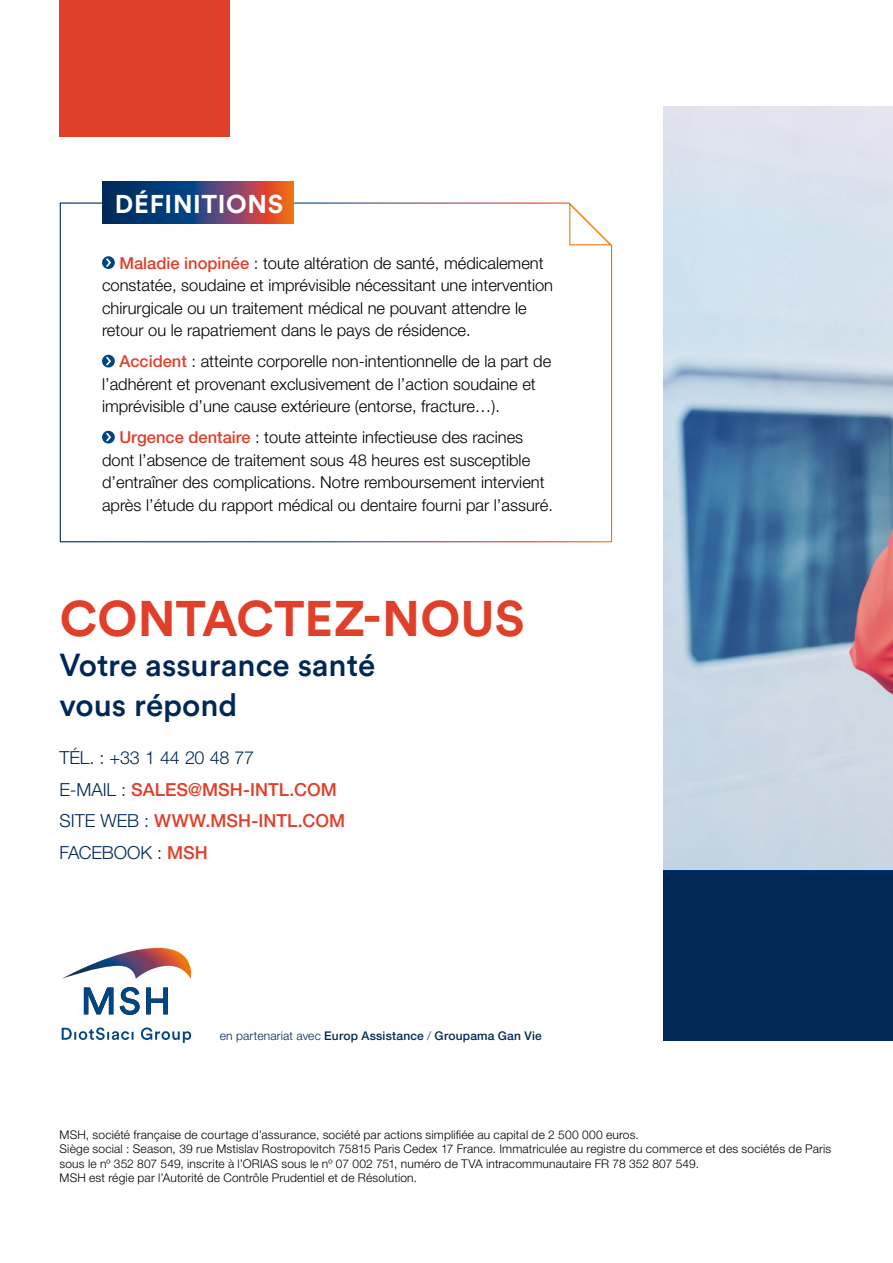
<style>
.page{position:relative;width:893px;height:1263px;background:#fff}
.page>*{position:absolute;margin:0;border:0;box-sizing:border-box;transform-origin:0 0}
.t1{font:700 49.5px "Circular Std";color:#e03f2a}
.t2{font:500 31.5px/40px "Circular Std";color:#002857}
.t3{font:700 25.5px "Circular Std";letter-spacing:.025em;color:#fff}
.t4{font:300 18px/31.5px "Helvetica Neue LT Std";letter-spacing:-.005em;color:#002857}
.t5{font:300 16.5px/22.5px "Helvetica Neue LT Std";color:#000}
.t6{font:300 12px/14.4px "Helvetica Neue LT Std";letter-spacing:.015em;color:#000}
.t7{font:500 12px "Helvetica Neue LT Std";letter-spacing:.02em;color:#002857}
.s1{font-weight:500;color:#e03f2a}
.s2{font-weight:300}
</style>
<div class="page">
<div style="left:663px;top:871px;width:230px;height:170px;background:#002857"></div>
<div style="left:60px;top:0;width:170px;height:136px;background:#e03f2a"></div>
<svg style="left:663px;top:106px;width:230px;height:765px;background:#a8bbd1"></svg>
<svg style="left:62px;top:948px;width:130px;height:31px"></svg>
<svg style="left:141px;top:1027px;width:50px;height:16px"></svg>
<svg style="left:62px;top:1027px;width:72px;height:13px"></svg>
<svg style="left:84px;top:987px;width:29px;height:27px"></svg>
<svg style="left:120px;top:987px;width:20px;height:28px"></svg>
<svg style="left:146px;top:987px;width:22px;height:27px"></svg>
<svg style="left:59px;top:202px;width:554px;height:341px"></svg>
<svg style="left:102px;top:181px;width:191px;height:43px;background:#4e4163"></svg>
<svg style="left:568px;top:203px;width:45px;height:43px"></svg>
<h3 class="t3" style="left:115px;top:188px;width:170px">DÉFINITIONS</h3>
<p class="t5" style="left:102px;top:251px;width:453px;text-indent:17px"><span class="s1">Maladie inopinée</span> : toute altération de santé, médicalement constatée, soudaine et imprévisible nécessitant une intervention chirurgicale ou un traitement médical ne pouvant attendre le retour ou le rapatriement dans le pays de résidence.</p>
<p class="t5" style="left:102px;top:350px;width:451px;text-indent:17px"><span class="s1">Accident</span> : atteinte corporelle non-intentionnelle de la part de l’adhérent et provenant exclusivement de l’action soudaine et imprévisible d’une cause extérieure (entorse, fracture…).</p>
<p class="t5" style="left:102px;top:426px;width:452px;text-indent:17px"><span class="s1">Urgence dentaire</span> : toute atteinte infectieuse des racines dont l’absence de traitement sous 48 heures est susceptible d’entraîner des complications. Notre remboursement intervient après l’étude du rapport médical ou dentaire fourni par l’assuré.</p>
<h1 class="t1" style="left:60px;top:587px;width:466px">CONTACTEZ-NOUS</h1>
<h2 class="t2" style="left:60px;top:645px;width:317px">Votre assurance santé vous répond</h2>
<p class="t4" style="left:60px;top:742px;width:287px">TÉL. : +33 1 44 20 48 77<br>E-MAIL : <span class="s1">SALES@MSH-INTL.COM<br></span>SITE WEB : <span class="s1">WWW.MSH-INTL.COM<br></span>FACEBOOK : <span class="s1">MSH</span></p>
<p class="t7" style="left:220px;top:1028px;width:323px"><span class="s2">en partenariat avec</span> Europ Assistance <span class="s2">/</span> Groupama Gan Vie</p>
<p class="t6" style="left:60px;top:1127px;width:773px">MSH, société française de courtage d’assurance, société par actions simplifiée au capital de 2 500 000 euros.<br>Siège social : Season, 39 rue Mstislav Rostropovitch 75815 Paris Cedex 17 France. Immatriculée au registre du commerce et des sociétés de Paris sous le nº 352 807 549, inscrite à l’ORIAS sous le nº 07 002 751, numéro de TVA intracommunautaire FR 78 352 807 549.<br>MSH est régie par l’Autorité de Contrôle Prudentiel et de Résolution.</p>
</div>
